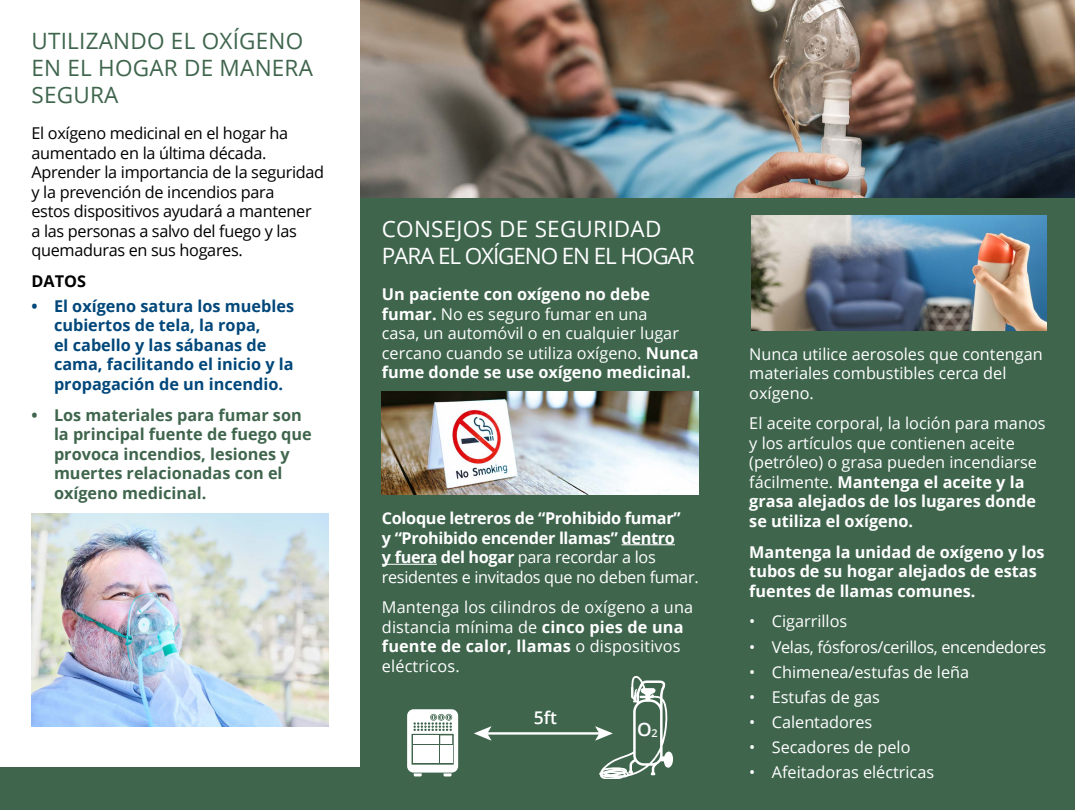
<style>
.page{position:relative;width:1075px;height:810px;background:#fff}
.page>*{position:absolute;margin:0;border:0;box-sizing:border-box;transform-origin:0 0}
.Heading_Two{font:22.5px/27px "Open Sans";letter-spacing:.01em;color:#3f654d}
.Heading_Two-2{font:22.5px/27px "Open Sans";letter-spacing:-.02em;color:#fff}
.t1{font:600 18.62px "Open Sans";color:#fff}
.t2{font:600 17.5px "Open Sans";color:#fff}
.Body{font:16.25px/19.5px "Open Sans";color:#fff}
.Body-2{font:16.25px/19.5px "Open Sans";letter-spacing:-.02em;color:#000}
.Body-3{font:700 16.25px/19.5px "Open Sans";letter-spacing:-.02em;color:#fff}
.t3{font:700 16.25px/19.5px "Open Sans";color:#00477a}
.t4{font:700 16.25px/19.5px "Open Sans";color:#3f654d}
.Body-4{font:700 16.25px/19.5px "Open Sans";color:#fff}
.Body-5{font:16.25px "Open Sans";letter-spacing:-.02em;color:#fff}
.Heading_Four{font:700 16.25px "Open Sans";color:#000}
.s1{font-weight:700}
.s2{font-weight:400}
</style>
<div class="page">
<div style="left:360px;top:0;width:714px;height:810px;background:#3f654d"></div>
<img style="left:360px;top:0;width:714px;height:197px">
<div style="left:0;top:768px;width:360px;height:42px;background:#3f654d"></div>
<img style="left:382px;top:391px;width:316px;height:104px">
<img style="left:752px;top:216px;width:294px;height:114px">
<svg style="left:407px;top:709px;width:51px;height:67px;background:#d9e1dc"></svg>
<hr style="left:486px;top:732px;width:114px;height:3px;background:#fff">
<svg style="left:474px;top:726px;width:17px;height:15px"></svg>
<svg style="left:595px;top:676px;width:78px;height:102px"></svg>
<img style="left:32px;top:513px;width:297px;height:214px">
<hr style="left:621px;top:544px;width:54px;height:1px;background:#fff">
<hr style="left:382px;top:564px;width:55px;height:1px;background:#fff">
<p class="Heading_Two" style="left:32px;top:26px;width:283px">UTILIZANDO EL OXÍGENO<br>EN EL HOGAR DE MANERA<br>SEGURA</p>
<p class="Body-2" style="left:32px;top:123px;width:294px">El oxígeno medicinal en el hogar ha aumentado en la última década.<br>Aprender la importancia de la seguridad y la prevención de incendios para<br>estos dispositivos ayudará a mantener a las personas a salvo del fuego y las quemaduras en sus hogares.</p>
<p class="Heading_Four" style="left:32px;top:269px;width:56px">DATOS</p>
<p class="t3" style="left:54px;top:296px;width:241px;text-indent:-22px">• El oxígeno satura los muebles cubiertos de tela, la ropa,<br>el cabello y las sábanas de cama, facilitando el inicio y la propagación de un incendio.</p>
<p class="t4" style="left:54px;top:405px;width:259px;text-indent:-22px">• Los materiales para fumar son la principal fuente de fuego que provoca incendios, lesiones y muertes relacionadas con el oxígeno medicinal.</p>
<p class="Heading_Two-2" style="left:382px;top:215px;width:314px">CONSEJOS DE SEGURIDAD<br>PARA EL OXÍGENO EN EL HOGAR</p>
<p class="Body" style="left:382px;top:284px;width:318px"><span class="s1">Un paciente con oxígeno no debe fumar.</span> No es seguro fumar en una<br>casa, un automóvil o en cualquier lugar cercano cuando se utiliza oxígeno. <span class="s1">Nunca fume donde se use oxígeno medicinal.</span></p>
<p class="Body-3" style="left:382px;top:508px;width:318px">Coloque letreros de “Prohibido fumar”<br>y “Prohibido encender llamas” dentro<br>y fuera del hogar <span class="s2">para recordar a los residentes e invitados que no deben fumar.</span></p>
<p class="Body" style="left:382px;top:597px;width:313px">Mantenga los cilindros de oxígeno a una distancia mínima de <span class="s1">cinco pies de una fuente de calor, llamas</span> o dispositivos eléctricos.</p>
<p class="t2" style="left:534px;top:706px;width:25px">5ft</p>
<p class="t1" style="left:637px;top:716px;width:22px">O<sub>2</sub></p>
<p class="Body" style="left:749px;top:344px;width:295px">Nunca utilice aerosoles que contengan materiales combustibles cerca del oxígeno.</p>
<p class="Body" style="left:749px;top:413px;width:298px">El aceite corporal, la loción para manos y los artículos que contienen aceite (petróleo) o grasa pueden incendiarse fácilmente. <span class="s1">Mantenga el aceite y la grasa alejados de los lugares donde se utiliza el oxígeno.</span></p>
<p class="Body-4" style="left:749px;top:542px;width:297px">Mantenga la unidad de oxígeno y los tubos de su hogar alejados de estas fuentes de llamas comunes.</p>
<p class="Body" style="left:749px;top:611px;width:99px">• Cigarrillos</p>
<p class="Body-5" style="left:749px;top:635px;width:298px">• Velas, fósforos/cerillos, encendedores</p>
<p class="Body" style="left:749px;top:662px;width:221px">• Chimenea/estufas de leña</p>
<p class="Body" style="left:749px;top:687px;width:132px">• Estufas de gas</p>
<p class="Body" style="left:749px;top:712px;width:125px">• Calentadores</p>
<p class="Body" style="left:749px;top:737px;width:163px">• Secadores de pelo</p>
<p class="Body" style="left:749px;top:762px;width:186px">• Afeitadoras eléctricas</p>
</div>
